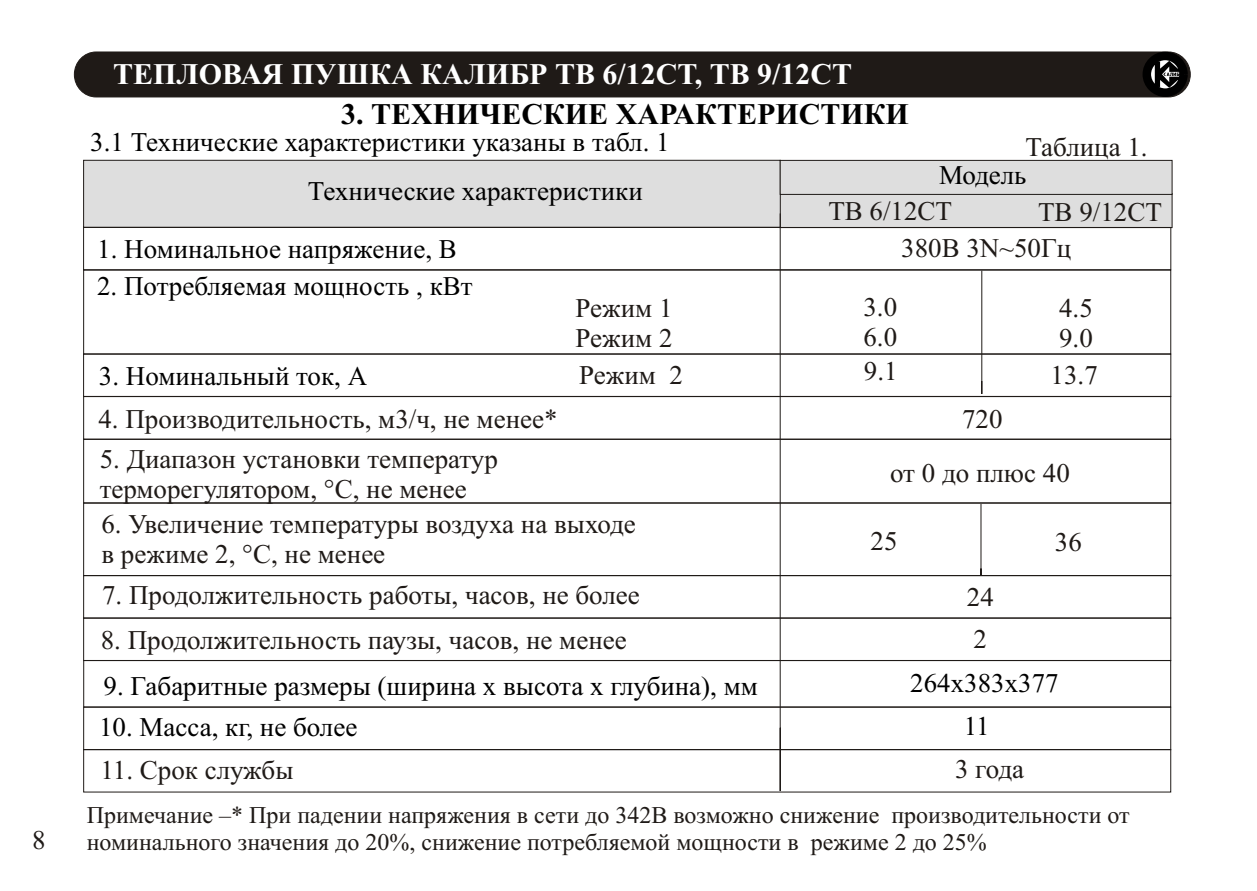
<style>
.page{position:relative;width:1257px;height:891px;background:#fff}
.page>*{position:absolute;margin:0;border:0;box-sizing:border-box;transform-origin:0 0}
.t1{font:700 30px "Times New Roman";color:#fff}
.t2{font:700 30px "Times New Roman";color:#000}
.t3{font:27px/30px "Times New Roman";color:#1f1a17}
.t4{font:27px/42.6px "Times New Roman";color:#000;text-align:center}
.t5{font:24px/26.7px "Times New Roman";color:#1f1a17}
</style>
<div class="page">
<div style="left:83px;top:160px;width:696px;height:67px;background:#dedede"></div>
<div style="left:83px;top:270px;width:1088px;height:84px;border:1px solid #1f1a17"></div>
<div style="left:83px;top:354px;width:1088px;height:43px;border:1px solid #1f1a17"></div>
<div style="left:83px;top:707px;width:1088px;height:43px;border:1px solid #1f1a17"></div>
<div style="left:83px;top:749px;width:1088px;height:43px;border:1px solid #1f1a17"></div>
<div style="left:83px;top:396px;width:1088px;height:43px;border:1px solid #1f1a17"></div>
<div style="left:83px;top:439px;width:1088px;height:64px;border:1px solid #1f1a17"></div>
<div style="left:83px;top:618px;width:1088px;height:43px;border:1px solid #1f1a17"></div>
<div style="left:83px;top:503px;width:1088px;height:73px;border:1px solid #1f1a17"></div>
<div style="left:83px;top:227px;width:1088px;height:43px;border:1px solid #1f1a17"></div>
<svg style="left:779px;top:160px;width:394px;height:633px"></svg>
<div style="left:74px;top:52px;width:1117px;height:45px;background:#1f1a17;border:1px solid #1f1a17;border-radius:22px"></div>
<div style="left:1143px;top:52px;width:45px;height:45px;border:9px solid #000;border-radius:50%"></div>
<svg style="left:1153px;top:61px;width:29px;height:27px"></svg>
<p class="t3" style="left:32px;top:828px;width:15px">8</p>
<p class="t1" style="left:113px;top:64px;width:741px">ТЕПЛОВАЯ ПУШКА КАЛИБР ТВ 6/12СТ, ТВ 9/12СТ</p>
<p class="t2" style="left:341px;top:104px;width:569px">3. ТЕХНИЧЕСКИЕ ХАРАКТЕРИСТИКИ</p>
<p class="t4" style="left:90px;top:123px;width:581px">3.1 Технические характеристики указаны в табл. 1</p>
<p class="t3" style="left:1025px;top:135px;width:124px">Таблица 1.</p>
<p class="t4" style="left:308px;top:172px;width:336px">Технические характеристики</p>
<p class="t4" style="left:939px;top:156px;width:89px">Модель</p>
<p class="t3" style="left:828px;top:198px;width:125px">ТВ 6/12СТ</p>
<p class="t3" style="left:1038px;top:199px;width:125px">ТВ 9/12СТ</p>
<p class="t4" style="left:97px;top:230px;width:361px">1. Номинальное напряжение, В</p>
<p class="t4" style="left:97px;top:267px;width:377px">2. Потребляемая мощность , кВт</p>
<p class="t4" style="left:99px;top:357px;width:270px">3. Номинальный ток, А</p>
<p class="t3" style="left:98px;top:407px;width:461px">4. Производительность, м3/ч, не менее*</p>
<p class="t3" style="left:100px;top:446px;width:400px">5. Диапазон установки температур терморегулятором, °С, не менее</p>
<p class="t3" style="left:576px;top:296px;width:99px">Режим 1<br>Режим 2</p>
<p class="t3" style="left:579px;top:363px;width:105px">Режим 2</p>
<p class="t3" style="left:101px;top:512px;width:536px">6. Увеличение температуры воздуха на выходе в режиме 2, °С, не менее</p>
<p class="t3" style="left:102px;top:583px;width:539px">7. Продолжительность работы, часов, не более</p>
<p class="t3" style="left:901px;top:235px;width:171px">380В 3N~50Гц</p>
<p class="t3" style="left:863px;top:295px;width:35px">3.0<br>6.0</p>
<p class="t3" style="left:864px;top:359px;width:35px">9.1</p>
<p class="t3" style="left:962px;top:407px;width:42px">720</p>
<p class="t3" style="left:1059px;top:295px;width:35px">4.5<br>9.0</p>
<p class="t3" style="left:1051px;top:363px;width:49px">13.7</p>
<p class="t3" style="left:890px;top:461px;width:181px">от 0 до плюс 40</p>
<p class="t3" style="left:871px;top:529px;width:28px">25</p>
<p class="t3" style="left:1055px;top:530px;width:28px">36</p>
<p class="t3" style="left:967px;top:585px;width:28px">24</p>
<p class="t3" style="left:101px;top:628px;width:528px">8. Продолжительность паузы, часов, не менее</p>
<p class="t3" style="left:973px;top:626px;width:15px">2</p>
<p class="t4" style="left:910px;top:664px;width:150px">264x383x377<br>11</p>
<p class="t4" style="left:104px;top:668px;width:656px">9. Габаритные размеры (ширина х высота х глубина), мм</p>
<p class="t4" style="left:99px;top:709px;width:260px">10. Масса, кг, не более</p>
<p class="t3" style="left:100px;top:757px;width:195px">11. Срок службы</p>
<p class="t3" style="left:955px;top:757px;width:71px">3 года</p>
<p class="t5" style="left:87px;top:804px;width:1045px">Примечание –* При падении напряжения в сети до 342В возможно снижение производительности от номинального значения до 20%, снижение потребляемой мощности в режиме 2 до 25%</p>
</div>
